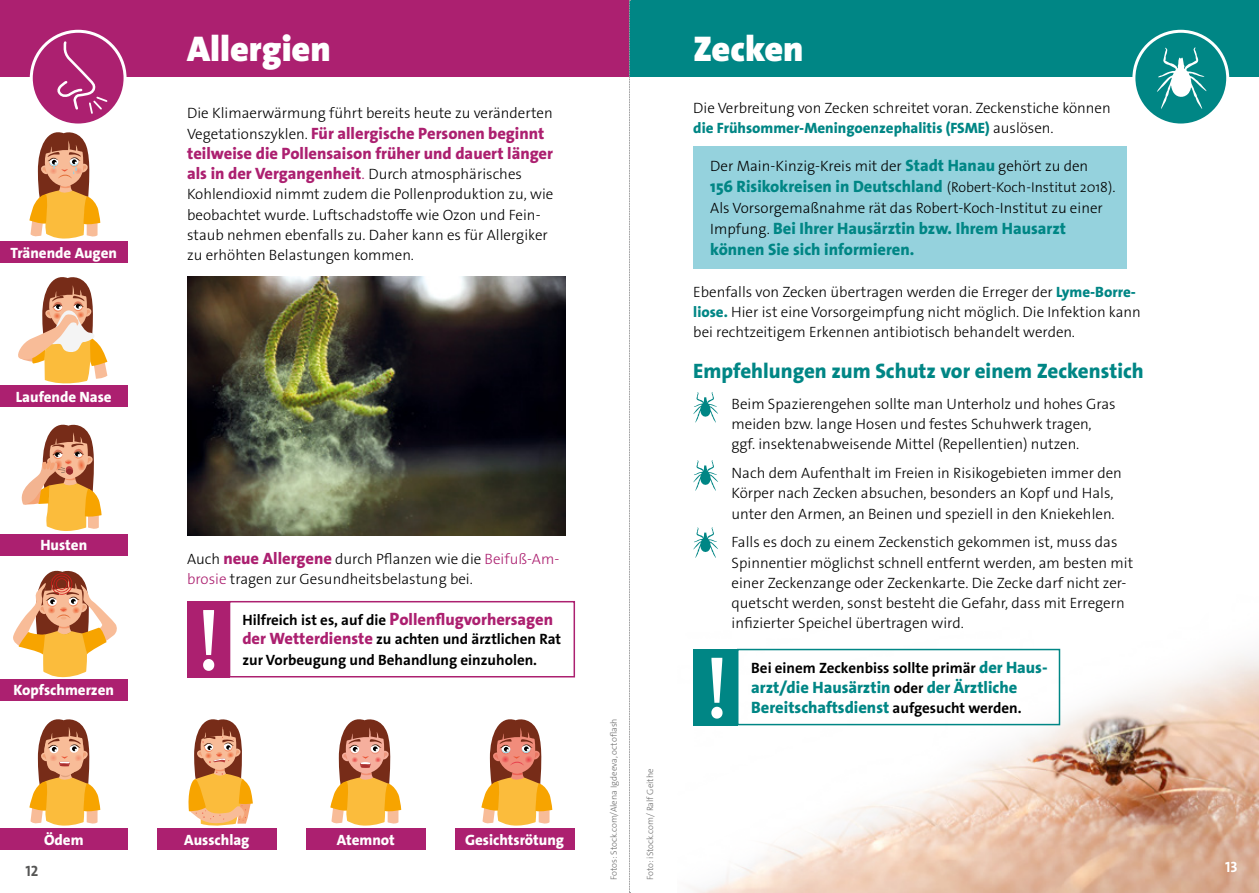
<style>
.page{position:relative;width:1259px;height:893px;background:#fff}
.page>*{position:absolute;margin:0;border:0;box-sizing:border-box;transform-origin:0 0}
.t1{font:900 36px "SPD The Sans";color:#fff}
.t2{font:800 21px "SPD The Sans";color:#008685}
.t3{font:800 16.5px/21px "SPD The Sans";color:#008685}
.t4{font:800 16.5px/20.2px "SPD The Sans";color:#ac2070}
.t5{font:300 15px/20.2px "SPD The Sans";color:#000}
.t6{font:700 15px/19.8px "SPD The Sans";color:#000}
.t7{font:800 15px "SPD The Sans";color:#fff}
.t8{font:700 15px "SPD The Sans";color:#565655}
.t9{font:700 15px "SPD The Sans";color:#fff}
.t10{font:300 9px "SPD The Sans";color:#6e6e6e}
.s1{font-weight:300;font-size:15px;color:#000}
.s2{font-weight:300}
.s3{font-weight:800;font-size:16.5px;color:#ac2070}
.s4{color:#ac2070}
.s5{font-weight:800;font-size:18px;color:#ac2070}
.s6{font-weight:800;color:#008685}
.s7{font-weight:800;font-size:16.5px;color:#008685}
.s8{font-weight:300;font-size:14.25px;color:#000}
.s9{font-weight:700;font-size:15px;color:#000}
</style>
<div class="page">
<img style="left:692px;top:648px;width:567px;height:245px">
<div style="left:693px;top:146px;width:434px;height:123px;background:#95d2dd"></div>
<div style="left:0;top:241px;width:128px;height:22px;background:#ac2070"></div>
<svg style="left:29px;top:132px;width:71px;height:107px"></svg>
<div style="left:0;top:386px;width:128px;height:21px;background:#ac2070"></div>
<svg style="left:18px;top:277px;width:89px;height:106px"></svg>
<div style="left:0;top:534px;width:128px;height:21px;background:#ac2070"></div>
<svg style="left:22px;top:425px;width:80px;height:106px"></svg>
<div style="left:0;top:679px;width:128px;height:21px;background:#ac2070"></div>
<svg style="left:13px;top:571px;width:104px;height:106px"></svg>
<svg style="left:693px;top:392px;width:25px;height:31px"></svg>
<svg style="left:693px;top:460px;width:25px;height:31px"></svg>
<svg style="left:693px;top:527px;width:25px;height:31px"></svg>
<div style="left:0;top:0;width:629px;height:77px;background:#ac2070"></div>
<div style="left:629px;top:0;width:630px;height:77px;background:#008685"></div>
<div style="left:1134px;top:31px;width:93px;height:94px;background:#008685;border-radius:50%"></div>
<div style="left:1132px;top:30px;width:97px;height:97px;border:3px solid #fff;border-radius:50%"></div>
<svg style="left:1157px;top:47px;width:49px;height:62px"></svg>
<div style="left:737px;top:649px;width:323px;height:76px;border:2px solid #008685"></div>
<div style="left:693px;top:649px;width:44px;height:76px;background:#008685"></div>
<svg style="left:711px;top:658px;width:11px;height:61px"></svg>
<div style="left:229px;top:601px;width:346px;height:76px;border:2px solid #ac2070"></div>
<div style="left:187px;top:601px;width:43px;height:76px;background:#ac2070"></div>
<svg style="left:203px;top:610px;width:11px;height:61px"></svg>
<img style="left:187px;top:276px;width:379px;height:260px">
<div style="left:0;top:828px;width:128px;height:22px;background:#ac2070"></div>
<svg style="left:29px;top:719px;width:71px;height:107px"></svg>
<div style="left:157px;top:828px;width:119px;height:22px;background:#ac2070"></div>
<svg style="left:188px;top:719px;width:65px;height:107px"></svg>
<div style="left:306px;top:828px;width:119px;height:22px;background:#ac2070"></div>
<svg style="left:330px;top:719px;width:71px;height:107px"></svg>
<div style="left:455px;top:828px;width:119px;height:22px;background:#ac2070"></div>
<svg style="left:481px;top:719px;width:71px;height:107px"></svg>
<div style="left:31px;top:31px;width:94px;height:94px;background:#ac2070;border-radius:50%"></div>
<div style="left:30px;top:30px;width:97px;height:97px;border:3px solid #fff;border-radius:50%"></div>
<svg style="left:57px;top:40px;width:52px;height:75px"></svg>
<svg style="left:629px;top:0;width:1px;height:893px"></svg>
<p class="t7" style="left:11px;top:243px;width:108px">Tränende Augen</p>
<p class="t7" style="left:16px;top:387px;width:97px">Laufende Nase</p>
<p class="t7" style="left:40px;top:535px;width:48px">Husten</p>
<p class="t7" style="left:14px;top:681px;width:102px">Kopfschmerzen</p>
<h1 class="t1" style="left:187px;top:25px;width:145px">Allergien</h1>
<h1 class="t1" style="left:693px;top:25px;width:112px">Zecken</h1>
<p class="t5" style="left:187px;top:103px;width:367px">Die Klimaerwärmung führt bereits heute zu veränderten</p>
<p class="t4" style="left:187px;top:123px;width:367px"><span class="s1">Vegetationszyklen.</span> Für allergische Personen beginnt teilweise die Pollensaison früher und dauert länger als in der Vergangenheit<span class="s2">.</span> <span class="s1">Durch atmosphärisches</span></p>
<p class="t5" style="left:187px;top:184px;width:368px">Kohlendioxid nimmt zudem die Pollenproduktion zu, wie beobachtet wurde. Luftschadstoffe wie Ozon und Fein&shy;staub nehmen ebenfalls zu. Daher kann es für Allergiker zu erhöhten Belastungen kommen.</p>
<p class="t5" style="left:187px;top:549px;width:374px">Auch <span class="s3">neue Allergene</span> durch Pflanzen wie die <span class="s4">Beifuß-Am&shy;brosie</span> tragen zur Gesundheitsbelastung bei.</p>
<p class="t6" style="left:242px;top:610px;width:320px">Hilfreich ist es, auf die <span class="s5">P</span><span class="s3">ollenflugvorhersagen der Wetterdienste</span> zu achten und ärztlichen Rat zur Vorbeugung und Behandlung einzuholen.</p>
<p class="t5" style="left:693px;top:98px;width:419px">Die Verbreitung von Zecken schreitet voran. Zeckenstiche können <span class="s6">die Frühsommer-Meningoenzephalitis (FSME)</span> auslösen.</p>
<p class="t5" style="left:710px;top:156px;width:379px">Der Main-Kinzig-Kreis mit der <span class="s7">Stadt Hanau</span> gehört zu den</p>
<p class="t3" style="left:710px;top:176px;width:407px">156 Risikokreisen in Deutschland <span class="s8">(Robert-Koch-Institut 2018)</span><span class="s1">.</span></p>
<p class="t5" style="left:710px;top:198px;width:394px">Als Vorsorgemaßnahme rät das Robert-Koch-Institut zu einer</p>
<p class="t3" style="left:710px;top:218px;width:357px"><span class="s1">Impfung.</span> Bei Ihrer Hausärztin bzw. Ihrem Hausarzt können Sie sich informieren.</p>
<p class="t5" style="left:693px;top:282px;width:449px">Ebenfalls von Zecken übertragen werden die Erreger der <span class="s6">Lyme-Borre&shy;liose.</span> Hier ist eine Vorsorgeimpfung nicht möglich. Die Infektion kann bei rechtzeitigem Erkennen antibiotisch behandelt werden.</p>
<h2 class="t2" style="left:693px;top:357px;width:452px">Empfehlungen zum Schutz vor einem Zeckenstich</h2>
<p class="t5" style="left:731px;top:394px;width:386px">Beim Spazierengehen sollte man Unterholz und hohes Gras meiden bzw. lange Hosen und festes Schuhwerk tragen, ggf. insektenabweisende Mittel (Repellentien) nutzen.</p>
<p class="t5" style="left:731px;top:463px;width:392px">Nach dem Aufenthalt im Freien in Risikogebieten immer den<br>Körper nach Zecken absuchen, besonders an Kopf und Hals, unter den Armen, an Beinen und speziell in den Kniekehlen.</p>
<p class="t5" style="left:731px;top:532px;width:403px">Falls es doch zu einem Zeckenstich gekommen ist, muss das Spinnentier möglichst schnell entfernt werden, am besten mit einer Zeckenzange oder Zeckenkarte. Die Zecke darf nicht zer&shy;quetscht werden, sonst besteht die Gefahr, dass mit Erregern infizierter Speichel übertragen wird.</p>
<p class="t6" style="left:751px;top:658px;width:298px">Bei einem Zeckenbiss sollte primär <span class="s7">der Haus-</span></p>
<p class="t3" style="left:751px;top:678px;width:272px;line-height:20.2px">arzt/die Hausärztin <span class="s9">oder</span> der Ärztliche<br>Bereitschaftsdienst <span class="s9">aufgesucht werden.</span></p>
<p class="t7" style="left:44px;top:830px;width:41px">Ödem</p>
<p class="t7" style="left:184px;top:830px;width:67px">Ausschlag</p>
<p class="t7" style="left:337px;top:830px;width:60px">Atemnot</p>
<p class="t7" style="left:465px;top:830px;width:101px">Gesichtsrötung</p>
<p class="t8" style="left:26px;top:861px;width:14px">12</p>
<p class="t10" style="left:608px;top:880px;width:163px;rotate:-90deg">Fotos: Stock.com/Alena Igdeeva, octoflash</p>
<p class="t10" style="left:644px;top:880px;width:113px;rotate:-90deg">Foto: iStock.com/ Ralf Geithe</p>
<p class="t9" style="left:1225px;top:857px;width:14px">13</p>
</div>
